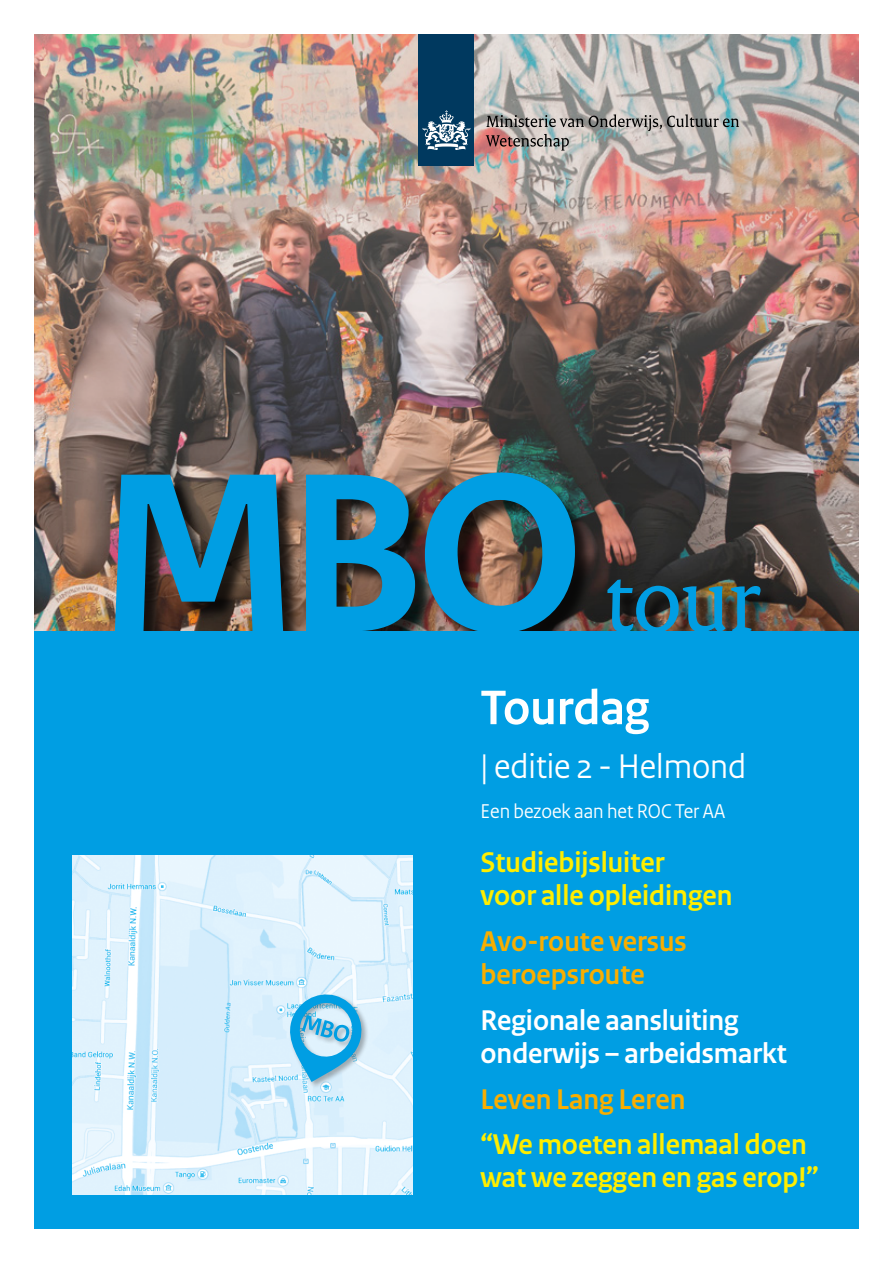
<style>
.page{position:relative;width:893px;height:1263px;background:#fff}
.page>*{position:absolute;margin:0;border:0;box-sizing:border-box;transform-origin:0 0}
.t1{font:700 238.65px "Rijksoverheid Sans Text";color:#009ee3}
.t2{font:94.05px "Rijksoverheid Serif";color:#009ee3}
.t3{font:700 51px "Rijksoverheid Sans Heading";color:#fff}
.t4{font:36px "Rijksoverheid Sans Heading";color:#fff}
.t5{font:700 30px/33px "Rijksoverheid Sans Heading";color:#fe0}
.t6{font:700 30px/33px "Rijksoverheid Sans Heading";color:#fff}
.t7{font:700 30px/33px "Rijksoverheid Sans Heading";color:#f9ae00}
.t8{font:21px "Rijksoverheid Sans Heading";color:#fff}
</style>
<div class="page">
<img style="left:34px;top:34px;width:825px;height:597px">
<div style="left:118px;top:475px;width:661px;height:157px;background:#000;opacity:.75"></div>
<div style="left:34px;top:631px;width:825px;height:598px;background:#009ee3"></div>
<img style="left:72px;top:855px;width:340px;height:340px">
<div style="left:288px;top:993px;width:81px;height:96px;background:#000;opacity:.3"></div>
<svg style="left:286px;top:990px;width:79px;height:92px"></svg>
<div style="left:419px;top:34px;width:55px;height:132px;background:#00395f"></div>
<svg style="left:423px;top:110px;width:47px;height:40px"></svg>
<svg style="left:486px;top:114px;width:253px;height:37px;background:#a6a19e"></svg>
<h1 class="t1" style="left:97px;top:419px;width:490px">MBO</h1>
<h2 class="t2" style="left:604px;top:545px;width:157px">tour</h2>
<h3 class="t3" style="left:480px;top:679px;width:170px">Tourdag</h3>
<p class="t4" style="left:480px;top:746px;width:267px">| editie 2 - Helmond</p>
<p class="t8" style="left:480px;top:799px;width:246px">Een bezoek aan het ROC Ter AA</p>
<p class="t5" style="left:480px;top:846px;width:253px">Studiebijsluiter<br>voor alle opleidingen</p>
<p class="t7" style="left:480px;top:925px;width:208px">Avo-route versus beroepsroute</p>
<p class="t6" style="left:480px;top:1004px;width:308px">Regionale aansluiting onderwijs – arbeidsmarkt</p>
<p class="t7" style="left:480px;top:1083px;width:206px">Leven Lang Leren</p>
<p class="t5" style="left:480px;top:1128px;width:340px">“We moeten allemaal doen wat we zeggen en gas erop!”</p>
</div>
